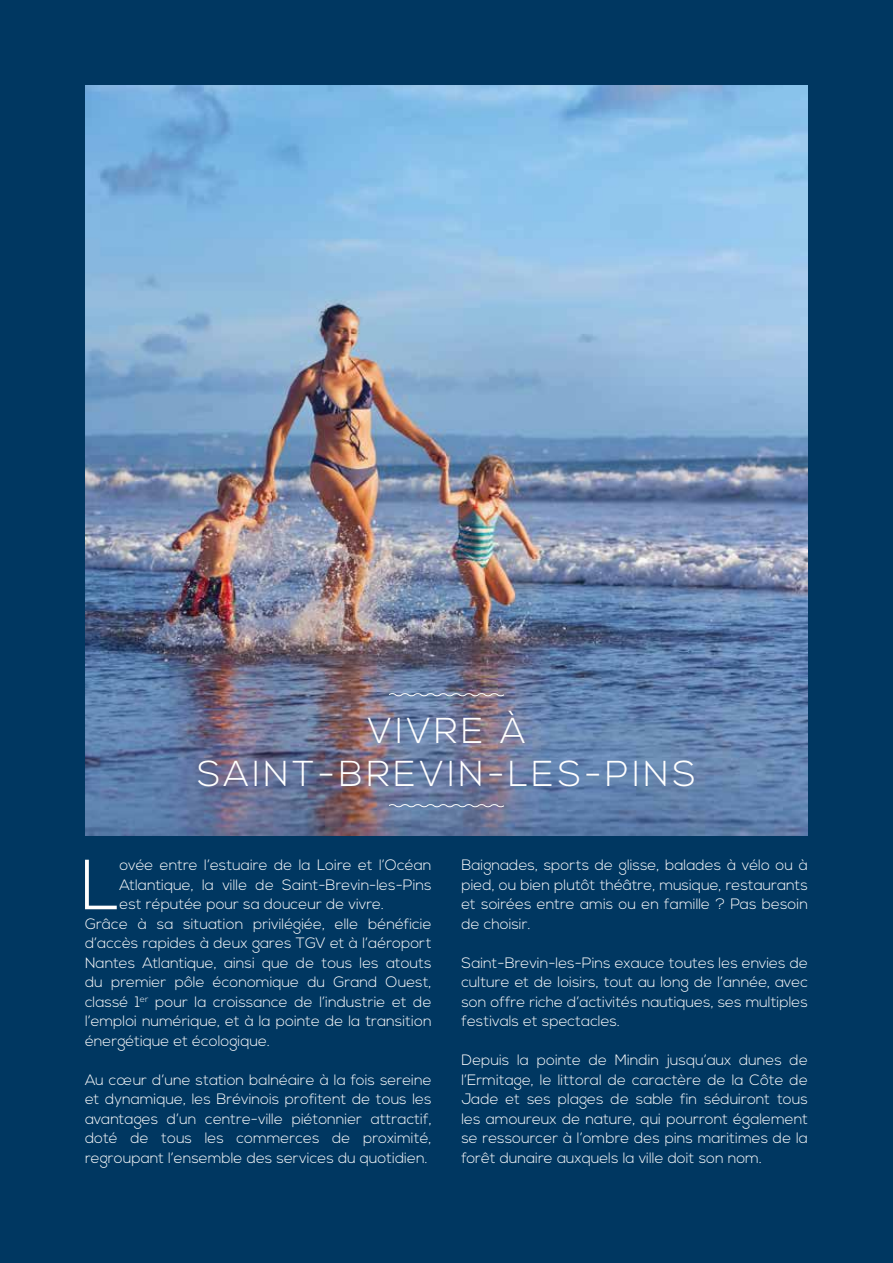
<style>
.page{position:relative;width:893px;height:1263px;background:#003761}
.page>*{position:absolute;margin:0;border:0;box-sizing:border-box;transform-origin:0 0}
.t1{font:300 70.8px "Nexa";color:#fff}
.t2{font:300 36px/43.2px "Nexa";letter-spacing:.1em;color:#fff;text-align:center}
.t3{font:300 15px/19.5px "Nexa";color:#fff;text-align:justify}
</style>
<div class="page">
<img style="left:85px;top:85px;width:723px;height:751px">
<svg style="left:388px;top:692px;width:117px;height:5px"></svg>
<svg style="left:388px;top:803px;width:117px;height:5px"></svg>
<h2 class="t2" style="left:197px;top:710px;width:500px">VIVRE À<br>SAINT-BREVIN-LES-PINS</h2>
<h1 class="t1" style="left:81px;top:844px;width:40px">L</h1>
<p class="t3" style="left:119px;top:856px;width:314px">ovée entre l’estuaire de la Loire et l’Océan</p>
<p class="t3" style="left:119px;top:875px;width:314px">Atlantique, la ville de Saint-Brevin-les-Pins</p>
<p class="t3" style="left:119px;top:895px;width:266px">est réputée pour sa douceur de vivre.</p>
<p class="t3" style="left:85px;top:914px;width:348px">Grâce à sa situation privilégiée, elle bénéficie</p>
<p class="t3" style="left:85px;top:934px;width:348px">d’accès rapides à deux gares TGV et à l’aéroport</p>
<p class="t3" style="left:85px;top:953px;width:348px">Nantes Atlantique, ainsi que de tous les atouts</p>
<p class="t3" style="left:85px;top:973px;width:348px">du premier pôle économique du Grand Ouest,</p>
<p class="t3" style="left:85px;top:992px;width:348px">classé 1<sup>er</sup> pour la croissance de l’industrie et de</p>
<p class="t3" style="left:85px;top:1012px;width:348px">l’emploi numérique, et à la pointe de la transition</p>
<p class="t3" style="left:85px;top:1031px;width:186px">énergétique et écologique.</p>
<p class="t3" style="left:85px;top:1070px;width:348px">Au cœur d’une station balnéaire à la fois sereine et dynamique, les Brévinois profitent de tous les avantages d’un centre-ville piétonnier attractif, doté de tous les commerces de proximité, regroupant l’ensemble des services du quotidien.</p>
<p class="t3" style="left:461px;top:856px;width:348px">Baignades, sports de glisse, balades à vélo ou à pied, ou bien plutôt théâtre, musique, restaurants et soirées entre amis ou en famille ? Pas besoin de choisir.</p>
<p class="t3" style="left:461px;top:953px;width:348px">Saint-Brevin-les-Pins exauce toutes les envies de culture et de loisirs, tout au long de l’année, avec son offre riche d’activités nautiques, ses multiples festivals et spectacles.</p>
<p class="t3" style="left:461px;top:1051px;width:348px">Depuis la pointe de Mindin jusqu’aux dunes de l’Ermitage, le littoral de caractère de la Côte de Jade et ses plages de sable fin séduiront tous les amoureux de nature, qui pourront également se ressourcer à l’ombre des pins maritimes de la forêt dunaire auxquels la ville doit son nom.</p>
</div>
